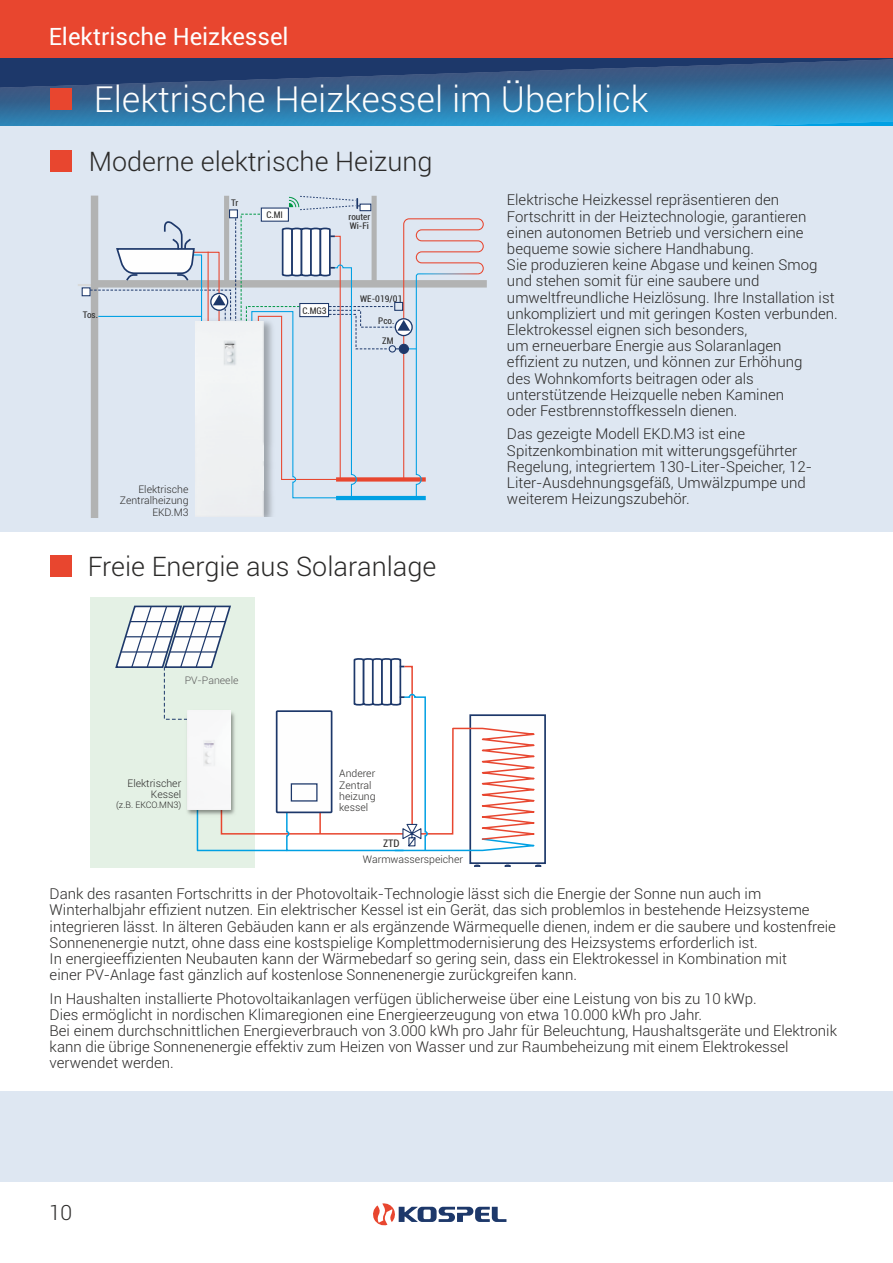
<style>
.page{position:relative;width:893px;height:1263px;background:#fff}
.page>*{position:absolute;margin:0;border:0;box-sizing:border-box;transform-origin:0 0}
.t1{font:300 36px "Roboto";color:#fefefe}
.t2{font:300 27px "Roboto";color:#2b2a29}
.t3{font:24px "Roboto";color:#fefefe}
.t4{font:300 21px "Roboto";color:#2b2a29}
.t5{font:300 15px/16.2px "Roboto";color:#2b2a29}
.t6{font:300 10.5px/11.4px "Roboto";color:#2b2a29;text-align:right}
.t7{font:300 10.5px "Roboto";color:#5b5b5b}
.t8{font:condensed 10.5px "Roboto";color:#2b2a29}
.t9{font:condensed 9.3px/20.2px "Roboto";color:#2b2a29;text-align:center}
.t10{font:300 9px "Roboto";color:#2b2a29}
</style>
<div class="page">
<svg style="left:0;top:58px;width:893px;height:68px;background:#2c6797"></svg>
<div style="left:0;top:0;width:893px;height:58px;background:#e8462f"></div>
<div style="left:0;top:126px;width:893px;height:406px;background:#dee7f2"></div>
<div style="left:0;top:1092px;width:893px;height:90px;background:#dee7f2"></div>
<div style="left:91px;top:196px;width:7px;height:322px;background:#b2b3b3"></div>
<svg style="left:78px;top:196px;width:406px;height:305px"></svg>
<div style="left:91px;top:597px;width:164px;height:271px;background:#e4f1e5"></div>
<svg style="left:115px;top:605px;width:431px;height:262px"></svg>
<svg style="left:373px;top:1203px;width:133px;height:23px"></svg>
<div style="left:51px;top:555px;width:21px;height:22px;background:#e8462f"></div>
<div style="left:51px;top:151px;width:21px;height:21px;background:#e8462f"></div>
<div style="left:51px;top:89px;width:21px;height:21px;background:#e8462f"></div>
<img style="left:184px;top:708px;width:56px;height:112px">
<div style="left:187px;top:710px;width:43px;height:99px;background:#f7f7f8"></div>
<img style="left:192px;top:314px;width:88px;height:202px">
<div style="left:196px;top:322px;width:68px;height:194px;background:#eff1f2"></div>
<h3 class="t3" style="left:49px;top:27px;width:241px">Elektrische Heizkessel</h3>
<h1 class="t1" style="left:94px;top:85px;width:556px">Elektrische Heizkessel im Überblick</h1>
<h2 class="t2" style="left:89px;top:151px;width:345px">Moderne elektrische Heizung</h2>
<p class="t9" style="left:83px;top:306px;width:17px">Tos.</p>
<p class="t9" style="left:231px;top:194px;width:9px">Tr</p>
<p class="t9" style="left:266px;top:205px;width:18px">C.MI</p>
<p class="t9" style="left:349px;top:214px;width:23px;line-height:8.9px;text-align:left">router<br>Wi-Fi</p>
<p class="t9" style="left:302px;top:301px;width:26px">C.MG3</p>
<p class="t9" style="left:360px;top:289px;width:44px">WE-019/01</p>
<p class="t9" style="left:378px;top:311px;width:18px">Pco.<br>ZM</p>
<p class="t6" style="left:120px;top:484px;width:70px">Elektrische<br>Zentralheizung<br>EKD.M3</p>
<h2 class="t2" style="left:88px;top:555px;width:350px">Freie Energie aus Solaranlage</h2>
<p class="t7" style="left:185px;top:676px;width:55px">PV-Paneele</p>
<p class="t6" style="left:128px;top:778px;width:55px">Elektrischer<br>Kessel</p>
<p class="t10" style="left:116px;top:801px;width:67px">(z.B. EKCO.MN3)</p>
<p class="t6" style="left:339px;top:769px;width:38px;text-align:left">Anderer<br>Zentral heizung kessel</p>
<p class="t8" style="left:383px;top:839px;width:18px">ZTD</p>
<p class="t6" style="left:363px;top:855px;width:102px">Warmwasserspeicher</p>
<p class="t5" style="left:507px;top:194px;width:332px">Elektrische Heizkessel repräsentieren den Fortschritt in der Heiztechnologie, garantieren einen autonomen Betrieb und versichern eine bequeme sowie sichere Handhabung.<br>Sie produzieren keine Abgase und keinen Smog und stehen somit für eine saubere und umweltfreundliche Heizlösung. Ihre Installation ist unkompliziert und mit geringen Kosten verbunden.<br>Elektrokessel eignen sich besonders,<br>um erneuerbare Energie aus Solaranlagen<br>effizient zu nutzen, und können zur Erhöhung<br>des Wohnkomforts beitragen oder als unterstützende Heizquelle neben Kaminen<br>oder Festbrennstoffkesseln dienen.</p>
<p class="t5" style="left:507px;top:428px;width:307px">Das gezeigte Modell EKD.M3 ist eine Spitzenkombination mit witterungsgeführter Regelung, integriertem 130-Liter-Speicher, 12- Liter-Ausdehnungsgefäß, Umwälzpumpe und weiterem Heizungszubehör.</p>
<p class="t5" style="left:50px;top:887px;width:788px">Dank des rasanten Fortschritts in der Photovoltaik-Technologie lässt sich die Energie der Sonne nun auch im Winterhalbjahr effizient nutzen. Ein elektrischer Kessel ist ein Gerät, das sich problemlos in bestehende Heizsysteme integrieren lässt. In älteren Gebäuden kann er als ergänzende Wärmequelle dienen, indem er die saubere und kostenfreie Sonnenenergie nutzt, ohne dass eine kostspielige Komplettmodernisierung des Heizsystems erforderlich ist.<br>In energieeffizienten Neubauten kann der Wärmebedarf so gering sein, dass ein Elektrokessel in Kombination mit<br>einer PV-Anlage fast gänzlich auf kostenlose Sonnenenergie zurückgreifen kann.</p>
<p class="t5" style="left:50px;top:992px;width:789px">In Haushalten installierte Photovoltaikanlagen verfügen üblicherweise über eine Leistung von bis zu 10 kWp.<br>Dies ermöglicht in nordischen Klimaregionen eine Energieerzeugung von etwa 10.000 kWh pro Jahr.<br>Bei einem durchschnittlichen Energieverbrauch von 3.000 kWh pro Jahr für Beleuchtung, Haushaltsgeräte und Elektronik kann die übrige Sonnenenergie effektiv zum Heizen von Wasser und zur Raumbeheizung mit einem Elektrokessel verwendet werden.</p>
<h3 class="t4" style="left:49px;top:1204px;width:25px">10</h3>
</div>
